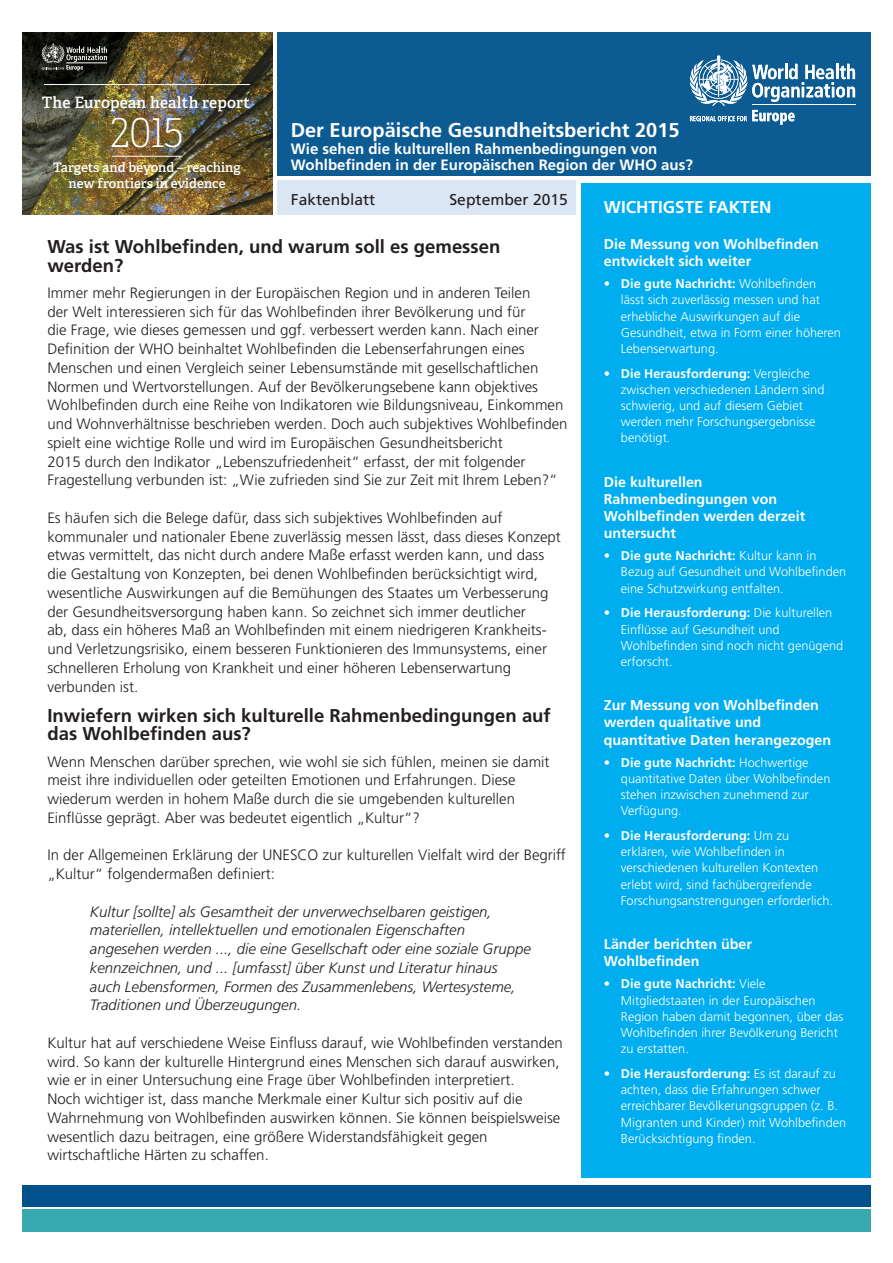
<style>
.page{position:relative;width:893px;height:1263px;background:#fff}
.page>*{position:absolute;margin:0;border:0;box-sizing:border-box;transform-origin:0 0}
.t1{font:100 39.75px "Adelle CYR";color:#fff}
.t2{font:700 19.95px "Frutiger";color:#fff}
.brød_overskrift{font:700 18.6px/18.8px "Frutiger";color:#231f20}
.boks_overskrift{font:700 17.1px "Frutiger";color:#fff}
.t3{font:15.6px "Frutiger";color:#231f20}
.t4{font:600 15.6px "Adelle CYR";letter-spacing:.01em;color:#fff}
.brød{font:300 15px/18.8px "Frutiger";color:#231f20}
.brød-2{font:italic 300 15px/18.8px "Frutiger";color:#231f20}
.t5{font:700 15px "Frutiger";color:#fff}
.boks_punktoverskrift{font:700 14.25px/17.1px "Frutiger";color:#fff}
.t6{font:600 13.2px/15.8px "Adelle CYR";color:#fff;text-align:center}
.boks_punkt{font:300 12.75px/16.2px "Frutiger";color:#fff}
.s1{font-weight:700}
</style>
<div class="page">
<div style="left:277px;top:32px;width:594px;height:144px;background:#0c5b92"></div>
<svg style="left:690px;top:55px;width:165px;height:70px"></svg>
<img style="left:22px;top:32px;width:250px;height:182px">
<hr style="left:44px;top:84px;width:206px;height:1px;background:#fff">
<hr style="left:112px;top:156px;width:69px;height:1px;background:#fff">
<svg style="left:42px;top:43px;width:65px;height:28px;background:#494a46"></svg>
<div style="left:22px;top:1185px;width:849px;height:21px;background:#00528c"></div>
<div style="left:22px;top:1209px;width:849px;height:23px;background:#38a9af"></div>
<div style="left:277px;top:180px;width:299px;height:34px;background:#dbe6f4"></div>
<div style="left:581px;top:183px;width:290px;height:994px;background:#00aeef"></div>
<p class="t4" style="left:42px;top:91px;width:210px">The European health report</p>
<h1 class="t1" style="left:111px;top:106px;width:74px">2015</h1>
<p class="t2" style="left:291px;top:118px;width:390px">Der Europäische Gesundheitsbericht 2015</p>
<p class="t5" style="left:291px;top:139px;width:368px">Wie sehen die kulturellen Rahmenbedingungen von</p>
<p class="t5" style="left:291px;top:156px;width:404px">Wohlbefinden in der Europäischen Region der WHO aus?</p>
<p class="t3" style="left:291px;top:191px;width:86px">Faktenblatt</p>
<p class="t3" style="left:449px;top:191px;width:120px">September 2015</p>
<p class="brød_overskrift" style="left:47px;top:237px;width:454px">Was ist Wohlbefinden, und warum soll es gemessen werden?</p>
<p class="brød" style="left:47px;top:283px;width:522px">Immer mehr Regierungen in der Europäischen Region und in anderen Teilen<br>der Welt interessieren sich für das Wohlbefinden ihrer Bevölkerung und für<br>die Frage, wie dieses gemessen und ggf. verbessert werden kann. Nach einer Definition der WHO beinhaltet Wohlbefinden die Lebenserfahrungen eines Menschen und einen Vergleich seiner Lebensumstände mit gesellschaftlichen Normen und Wertvorstellungen. Auf der Bevölkerungsebene kann objektives Wohlbefinden durch eine Reihe von Indikatoren wie Bildungsniveau, Einkommen und Wohnverhältnisse beschrieben werden. Doch auch subjektives Wohlbefinden spielt eine wichtige Rolle und wird im Europäischen Gesundheitsbericht<br>2015 durch den Indikator „Lebenszufriedenheit“ erfasst, der mit folgender Fragestellung verbunden ist: „Wie zufrieden sind Sie zur Zeit mit Ihrem Leben?“</p>
<p class="brød" style="left:47px;top:508px;width:515px">Es häufen sich die Belege dafür, dass sich subjektives Wohlbefinden auf kommunaler und nationaler Ebene zuverlässig messen lässt, dass dieses Konzept etwas vermittelt, das nicht durch andere Maße erfasst werden kann, und dass die Gestaltung von Konzepten, bei denen Wohlbefinden berücksichtigt wird, wesentliche Auswirkungen auf die Bemühungen des Staates um Verbesserung der Gesundheitsversorgung haben kann. So zeichnet sich immer deutlicher<br>ab, dass ein höheres Maß an Wohlbefinden mit einem niedrigeren Krankheits&shy;und Verletzungsrisiko, einem besseren Funktionieren des Immunsystems, einer schnelleren Erholung von Krankheit und einer höheren Lebenserwartung verbunden ist.</p>
<p class="brød_overskrift" style="left:47px;top:706px;width:505px">Inwiefern wirken sich kulturelle Rahmenbedingungen auf das Wohlbefinden aus?</p>
<p class="brød" style="left:47px;top:752px;width:504px">Wenn Menschen darüber sprechen, wie wohl sie sich fühlen, meinen sie damit meist ihre individuellen oder geteilten Emotionen und Erfahrungen. Diese wiederum werden in hohem Maße durch die sie umgebenden kulturellen Einflüsse geprägt. Aber was bedeutet eigentlich „Kultur“?</p>
<p class="brød" style="left:47px;top:846px;width:520px">In der Allgemeinen Erklärung der UNESCO zur kulturellen Vielfalt wird der Begriff „Kultur“ folgendermaßen definiert:</p>
<p class="brød-2" style="left:90px;top:902px;width:442px">Kultur [sollte] als Gesamtheit der unverwechselbaren geistigen, materiellen, intellektuellen und emotionalen Eigenschaften angesehen werden ..., die eine Gesellschaft oder eine soziale Gruppe kennzeichnen, und ... [umfasst] über Kunst und Literatur hinaus auch Lebensformen, Formen des Zusammenlebens, Wertesysteme, Traditionen und Überzeugungen.</p>
<p class="brød" style="left:47px;top:1033px;width:517px">Kultur hat auf verschiedene Weise Einfluss darauf, wie Wohlbefinden verstanden wird. So kann der kulturelle Hintergrund eines Menschen sich darauf auswirken, wie er in einer Untersuchung eine Frage über Wohlbefinden interpretiert.<br>Noch wichtiger ist, dass manche Merkmale einer Kultur sich positiv auf die Wahrnehmung von Wohlbefinden auswirken können. Sie können beispielsweise wesentlich dazu beitragen, eine größere Widerstandsfähigkeit gegen wirtschaftliche Härten zu schaffen.</p>
<p class="t6" style="left:53px;top:159px;width:189px">Targets and beyond – reaching new frontiers in evidence</p>
<p class="boks_overskrift" style="left:604px;top:197px;width:169px">WICHTIGSTE FAKTEN</p>
<p class="boks_punktoverskrift" style="left:604px;top:235px;width:217px">Die Messung von Wohlbefinden entwickelt sich weiter</p>
<p class="boks_punkt" style="left:621px;top:276px;width:222px;text-indent:-17px">• <span class="s1">Die gute Nachricht:</span> Wohlbefinden lässt sich zuverlässig messen und hat erhebliche Auswirkungen auf die<br>Gesundheit, etwa in Form einer höheren<br>Lebenserwartung.</p>
<p class="boks_punkt" style="left:621px;top:365px;width:205px;text-indent:-17px">• <span class="s1">Die Herausforderung:</span> Vergleiche zwischen verschiedenen Ländern sind schwierig, und auf diesem Gebiet werden mehr Forschungsergebnisse benötigt.</p>
<p class="boks_punktoverskrift" style="left:604px;top:473px;width:203px">Die kulturellen<br>Rahmenbedingungen von<br>Wohlbefinden werden derzeit untersucht</p>
<p class="boks_punkt" style="left:621px;top:548px;width:227px;text-indent:-17px">• <span class="s1">Die gute Nachricht:</span> Kultur kann in<br>Bezug auf Gesundheit und Wohlbefinden eine Schutzwirkung entfalten.</p>
<p class="boks_punkt" style="left:621px;top:605px;width:224px;text-indent:-17px">• <span class="s1">Die Herausforderung:</span> Die kulturellen<br>Einflüsse auf Gesundheit und<br>Wohlbefinden sind noch nicht genügend erforscht.</p>
<p class="boks_punktoverskrift" style="left:604px;top:697px;width:229px">Zur Messung von Wohlbefinden werden qualitative und quantitative Daten herangezogen</p>
<p class="boks_punkt" style="left:621px;top:754px;width:211px;text-indent:-17px">• <span class="s1">Die gute Nachricht:</span> Hochwertige quantitative Daten über Wohlbefinden stehen inzwischen zunehmend zur<br>Verfügung.</p>
<p class="boks_punkt" style="left:621px;top:828px;width:214px;text-indent:-17px">• <span class="s1">Die Herausforderung:</span> Um zu erklären, wie Wohlbefinden in verschiedenen kulturellen Kontexten erlebt wird, sind fachübergreifende Forschungsanstrengungen erforderlich.</p>
<p class="boks_punktoverskrift" style="left:604px;top:936px;width:150px">Länder berichten über<br>Wohlbefinden</p>
<p class="boks_punkt" style="left:621px;top:976px;width:224px;text-indent:-17px">• <span class="s1">Die gute Nachricht:</span> Viele<br>Mitgliedstaaten in der Europäischen<br>Region haben damit begonnen, über das<br>Wohlbefinden ihrer Bevölkerung Bericht zu erstatten.</p>
<p class="boks_punkt" style="left:621px;top:1066px;width:227px;text-indent:-17px">• <span class="s1">Die Herausforderung:</span> Es ist darauf zu achten, dass die Erfahrungen schwer erreichbarer Bevölkerungsgruppen (z. B.<br>Migranten und Kinder) mit Wohlbefinden Berücksichtigung finden.</p>
</div>
